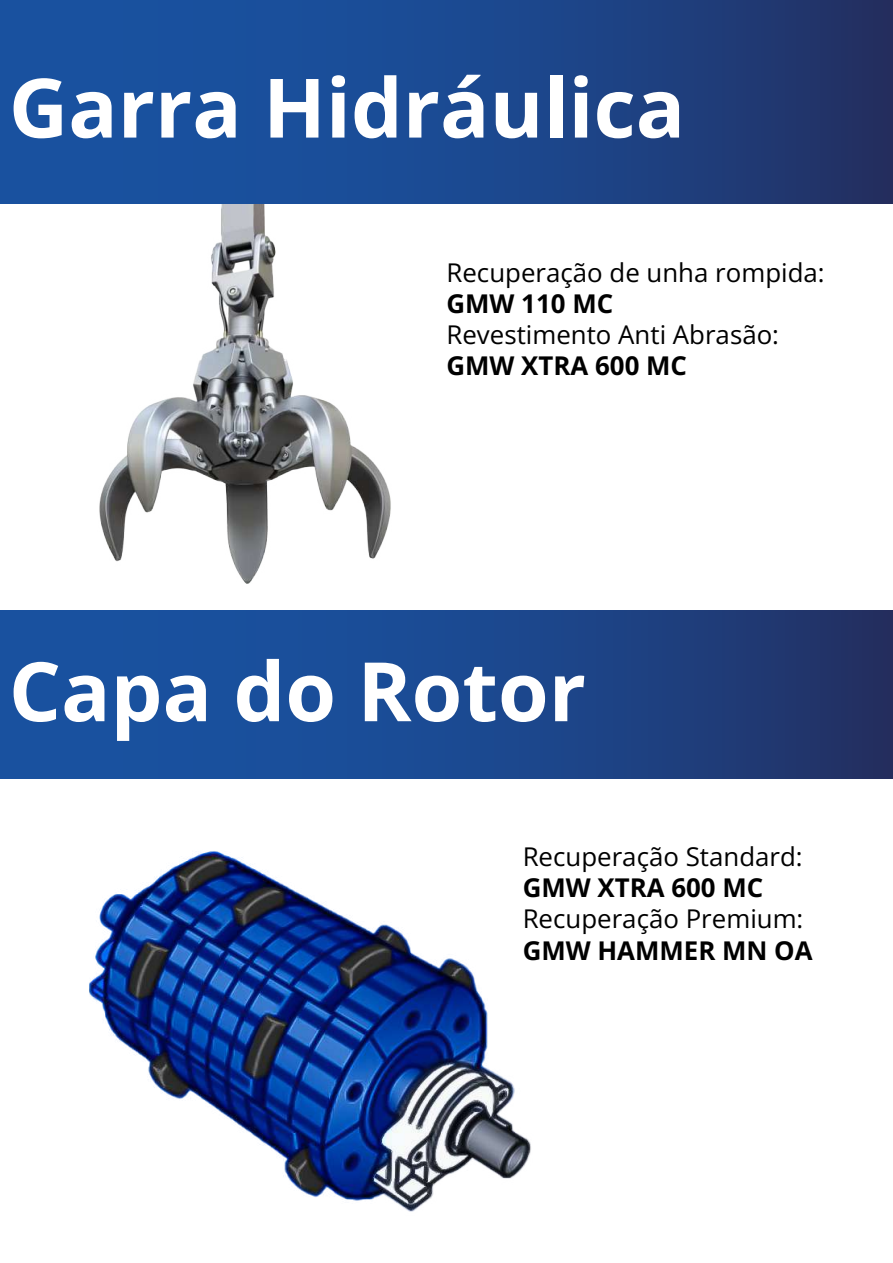
<style>
.page{position:relative;width:893px;height:1263px;background:#fff}
.page>*{position:absolute;margin:0;border:0;box-sizing:border-box;transform-origin:0 0}
.t1{font:700 82.05px "Open Sans";color:#fff}
.t2{font:25.8px "Open Sans";color:#000}
.t3{font:700 25.8px "Open Sans";color:#000}
</style>
<div class="page">
<img style="left:58px;top:204px;width:388px;height:407px">
<div style="left:0;top:0;width:893px;height:204px;background:linear-gradient(to right,#1758ac,#21356c)"></div>
<div style="left:0;top:611px;width:893px;height:167px;background:linear-gradient(to right,#1758ac,#21356c)"></div>
<img style="left:833px;top:102px;width:60px;height:650px">
<img style="left:0;top:721px;width:717px;height:491px">
<h1 class="t1" style="left:9px;top:50px;width:678px">Garra Hidráulica</h1>
<p class="t2" style="left:446px;top:255px;width:380px">Recuperação de unha rompida:</p>
<p class="t3" style="left:446px;top:285px;width:168px">GMW 110 MC</p>
<p class="t2" style="left:446px;top:317px;width:334px">Revestimento Anti Abrasão:</p>
<p class="t3" style="left:446px;top:347px;width:242px">GMW XTRA 600 MC</p>
<h1 class="t1" style="left:9px;top:633px;width:579px">Capa do Rotor</h1>
<p class="t2" style="left:523px;top:839px;width:282px">Recuperação Standard:</p>
<p class="t3" style="left:523px;top:870px;width:242px">GMW XTRA 600 MC</p>
<p class="t2" style="left:523px;top:901px;width:282px">Recuperação Premium:</p>
<p class="t3" style="left:523px;top:932px;width:292px">GMW HAMMER MN OA</p>
</div>
